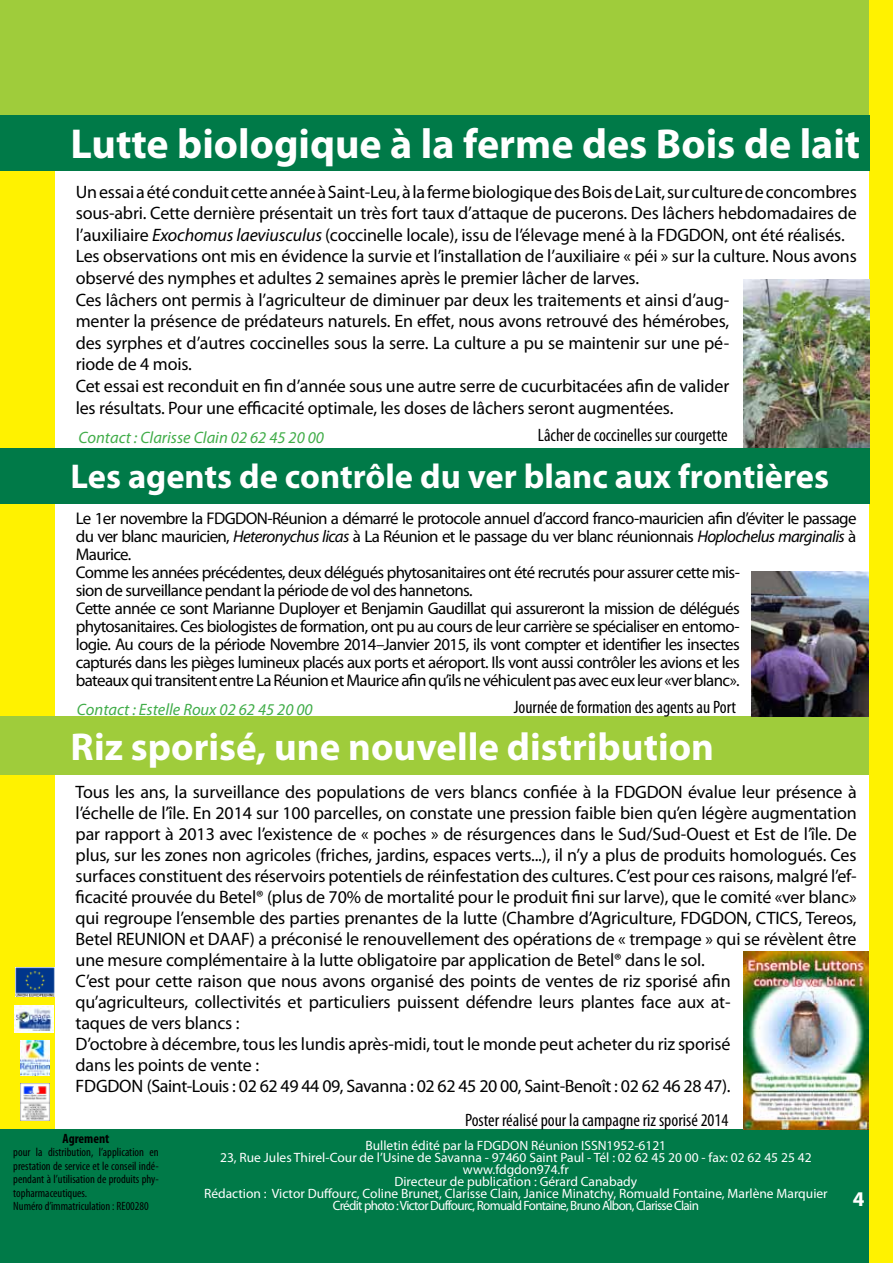
<style>
.page{position:relative;width:893px;height:1263px;background:#fff}
.page>*{position:absolute;margin:0;border:0;box-sizing:border-box;transform-origin:0 0}
.t1{font:700 42px "Myriad Pro";color:#fff}
.t2{font:700 39px "Myriad Pro";color:#fff}
.t3{font:700 34.5px "Myriad Pro";color:#fff}
.t4{font:700 21px "Myriad Pro";color:#fff}
.t5{font:18px/21px "Myriad Pro";letter-spacing:-.01em;color:#000}
.t6{font:condensed 18px "Myriad Pro";color:#000}
.t7{font:16.95px/36px "Myriad Pro";letter-spacing:-.035em;color:#000;text-align:justify}
.t8{font:italic 16.5px "Myriad Pro";color:#41ad49}
.t9{font:13.5px "Myriad Pro";color:#fff}
.t10{font:13.5px "Myriad Pro";letter-spacing:-.05em;color:#fff}
.t11{font:700 condensed 13.5px "Myriad Pro";color:#000}
.t12{font:condensed 12px "Myriad Pro";color:#000}
.s1{font-style:italic}
</style>
<div class="page">
<div style="left:0;top:42px;width:55px;height:1197px;background:#fff200"></div>
<div style="left:0;top:0;width:893px;height:157px;background:#9fcc3b"></div>
<div style="left:0;top:1129px;width:893px;height:134px;background:#007a48"></div>
<div style="left:869px;top:0;width:24px;height:1263px;background:#fff200"></div>
<div style="left:0;top:115px;width:869px;height:55px;background:#007a48"></div>
<div style="left:0;top:716px;width:868px;height:59px;background:#9fcc3b"></div>
<img style="left:15px;top:1005px;width:39px;height:27px">
<img style="left:20px;top:1040px;width:30px;height:35px">
<img style="left:20px;top:1083px;width:30px;height:38px">
<img style="left:15px;top:967px;width:40px;height:30px">
<div style="left:0;top:448px;width:869px;height:55px;background:#007a48"></div>
<img style="left:743px;top:280px;width:126px;height:168px">
<img style="left:752px;top:572px;width:116px;height:144px">
<img style="left:743px;top:951px;width:126px;height:178px">
<h1 class="t1" style="left:71px;top:117px;width:791px">Lutte biologique laà ferme des Bois de lait</h1>
<p class="t5" style="left:76px;top:180px;width:783px;line-height:21.6px">UnessaiaétéconduitcetteannéeàSaint-Leu laà, fermebiologiquedesBoisdeLait,surculturedeconcombres sous-abri. Cette dernière présentait un très fort taux ’d attaque de pucerons. Des lâchers hebdomadaires de ’l auxiliaire <span class="s1">Exochomus laeviusculus</span> (coccinelle locale ,) issu de ’lélevage mené laà FDGDON, ont été réalisés.<br>Les observations ont mis en évidence la survie et ’l installation de ’l auxiliaire « péi » sur la culture. Nous avons observé des nymphes et adultes 2 semaines après le premier lâcher de larves.</p>
<p class="t5" style="left:76px;top:310px;width:655px">menter la présence de prédateurs naturels. En effet, nous avons retrouvé des hémérobes,</p>
<p class="t5" style="left:76px;top:289px;width:655px">Ces lâchers ont permis ’là agriculteur de diminuer par deux les traitements et ainsi ’d aug-</p>
<p class="t5" style="left:76px;top:332px;width:655px">des syrphes et ’d autres coccinelles sous la serre. La culture a pu se maintenir sur une pé-</p>
<p class="t5" style="left:76px;top:375px;width:655px;line-height:21.6px">Cet essai est reconduit en fin ’d année sous une autre serre de cucurbitacées afin de valider les résultats. Pour une efficacité optimale, les doses de lâchers seront augmentées.</p>
<p class="t6" style="left:538px;top:424px;width:191px">Lâcher de coccinelles sur courgette</p>
<p class="t5" style="left:76px;top:353px;width:118px">riode de 4 mois.</p>
<p class="t8" style="left:78px;top:428px;width:247px">Contact : Clarisse Clain 02 62 45 20 00</p>
<h3 class="t3" style="left:71px;top:454px;width:760px">Les agents de contrôle du ver blanc aux frontières</h3>
<p class="t7" style="left:76px;top:509px;width:782px;line-height:18px">Le 1er novembre la FDGDON-Réunion a démarré le protocole annuel ’d accord franco-mauricien afin ’déviter le passage du ver blanc mauricien, <span class="s1">Heteronychus licas</span> à La Réunion et le passage du ver blanc réunionnais <span class="s1">Hoplochelus marginalis</span> à Maurice.</p>
<p class="t7" style="left:76px;top:572px;width:398px">sion de surveillance pendant la période de vol des hannetons.</p>
<p class="t7" style="left:76px;top:554px;width:666px">Comme les années précédentes, deux délégués phytosanitaires ont été recrutés pour assurer cette mis-Cette année ce sont Marianne Duployer et Benjamin Gaudillat qui assureront la mission de délégués logie. Au cours de la période Novembre 2014–Janvier 2015, ils vont compter et identifier les insectes</p>
<p class="t7" style="left:76px;top:608px;width:666px">phytosanitaires. Ces biologistes de formation, ont pu au cours de leur carrière se spécialiser en entomo&shy;capturés dans les pièges lumineux placés aux ports et aéroport. Ils vont aussi contrôler les avions et les</p>
<p class="t7" style="left:76px;top:662px;width:665px">bateauxquitransitententreLaRéunionetMauriceafinquils’ nevéhiculentpasaveceuxleur«verblanc .«</p>
<p class="t8" style="left:77px;top:699px;width:237px">Contact : Estelle Roux 02 62 45 20 00</p>
<p class="t6" style="left:514px;top:696px;width:224px">Journée de formation des agents au Port</p>
<h2 class="t2" style="left:71px;top:722px;width:645px">Riz sporisé, une nouvelle distribution</h2>
<p class="t5" style="left:76px;top:781px;width:783px;text-align:justify">Tous les ans la, surveillance des populations de vers blancs confiée laà FDGDON évalue leur présence à ’léchelle de ’l île. En 2014 sur 100 parcelles, on constate une pression faible bien qu’en légère augmentation par rapport à 2013 avec ’lexistence de « poches » de résurgences dans le Sud/Sud-Ouest et Est de ’l île. De plus, sur les zones non agricoles (friches, jardins, espaces verts ay’ni l,). . . plus de produits homologués. Ces</p>
<p class="t5" style="left:76px;top:886px;width:782px">ficacité prouvée du Betel® (plus de 70% de mortalité pour le produit fini sur larve ,) que le comité «ver blanc«</p>
<p class="t5" style="left:76px;top:865px;width:783px">surfaces constituent des réservoirs potentiels de réinfestation des cultures ’C. est pour ces raisons, malgré ’lef-</p>
<p class="t5" style="left:76px;top:907px;width:783px">qui regroupe ’lensemble des parties prenantes de la lutte (Chambre ’dAgriculture, FDGDON, CTICS, Tereos, Betel REUNION et DAAF a) préconisé le renouvellement des opérations de « trempage » qui se révèlent être une mesure complémentaire laà lutte obligatoire par application de Betel® dans le sol.<br>’Cest pour cette raison que nous avons organisé des points de ventes de riz sporisé afin</p>
<p class="t5" style="left:76px;top:1012px;width:165px">taques de vers blancs :</p>
<p class="t5" style="left:76px;top:991px;width:656px">qu’agriculteurs, collectivités et particuliers puissent défendre leurs plantes face aux at-</p>
<p class="t5" style="left:76px;top:1033px;width:656px">D’octobre à décembre, tous les lundis après-midi, tout le monde peut acheter du riz sporisé dans les points de vente :<br>FDGDON (Saint-Louis : 02 62 49 44 09, Savanna : 02 62 45 20 00, Saint-Benoît : 02 62 46 28 47 .(</p>
<p class="t6" style="left:465px;top:1109px;width:265px">Poster réalisé pour la campagne riz sporisé 2014</p>
<p class="t11" style="left:63px;top:1130px;width:48px">Agrement</p>
<p class="t12" style="left:36px;top:1145px;width:8px">la</p>
<p class="t12" style="left:48px;top:1145px;width:97px">distribution ’l, application</p>
<p class="t12" style="left:13px;top:1145px;width:19px">pour</p>
<p class="t12" style="left:13px;top:1185px;width:75px">topharmaceutiques.</p>
<p class="t12" style="left:150px;top:1145px;width:11px">en</p>
<p class="t12" style="left:13px;top:1158px;width:147px">prestation de service et le conseil indé-</p>
<p class="t12" style="left:13px;top:1199px;width:137px">Numéro ’dimmatriculation RE: 00280</p>
<p class="t12" style="left:13px;top:1172px;width:147px">pendant ’là utilisation de produits phy-</p>
<p class="t9" style="left:365px;top:1137px;width:302px">Bulletin édité par la FDGDON Réunion ISSN1952-6121</p>
<p class="t9" style="left:220px;top:1149px;width:593px">23, Rue Jules Thirel-Cour de ’l Usine de Savanna - 97460 Saint Paul - Tél : 02 62 45 20 00 - fax: 02 62 45 25 42</p>
<p class="t9" style="left:463px;top:1161px;width:107px">www.fdgdon974.fr</p>
<p class="t9" style="left:394px;top:1173px;width:244px">Directeur de publication : Gérard Canabady</p>
<p class="t9" style="left:204px;top:1185px;width:625px">Rédaction : Victor Duffourc, Coline Brunet, Clarisse Clain, Janice Minatchy, Romuald Fontaine, Marlène Marquier</p>
<p class="t10" style="left:333px;top:1197px;width:368px">Crédit photo :Victor Duffourc, Romuald Fontaine, Bruno Albon, Clarisse Clain</p>
<p class="t4" style="left:853px;top:1186px;width:13px">4</p>
</div>
